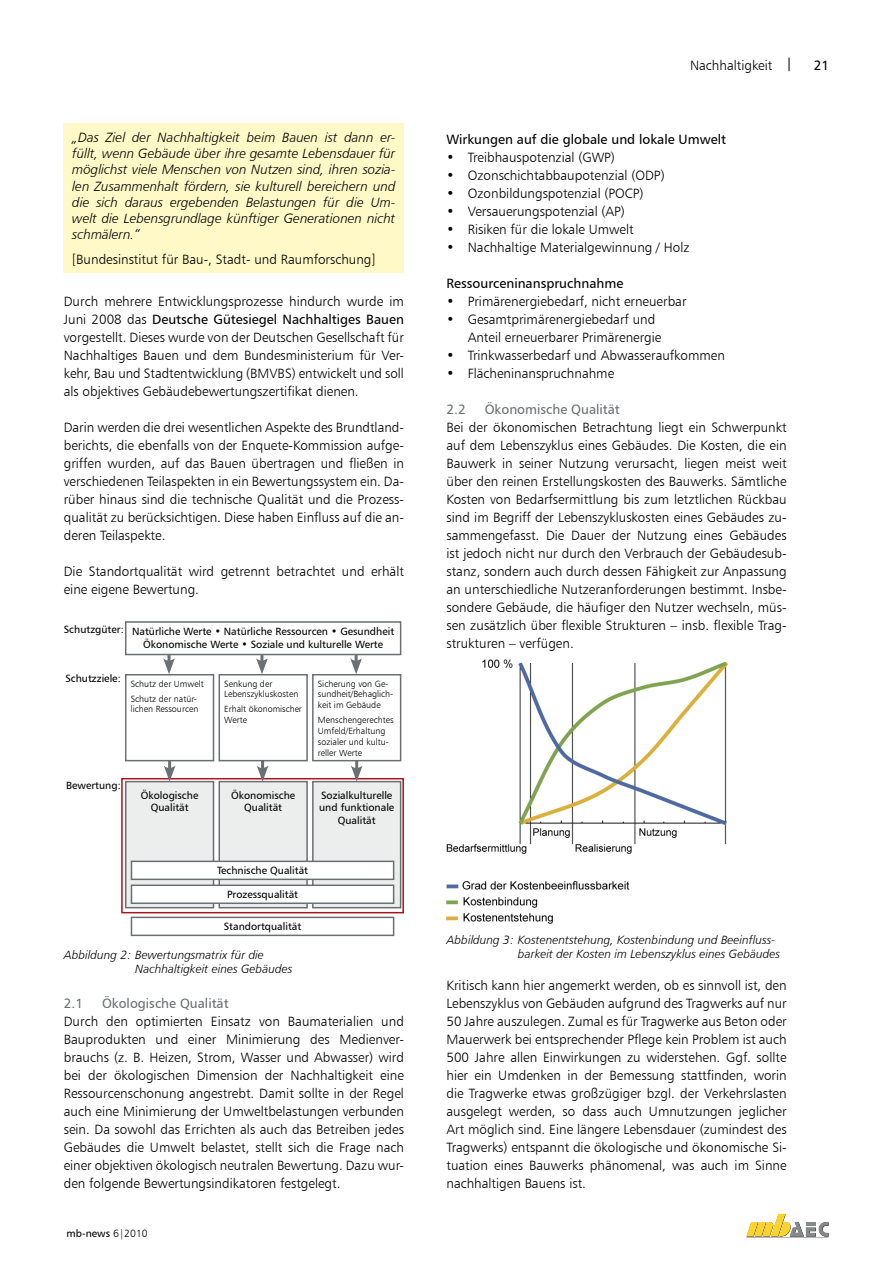
<style>
.page{position:relative;width:893px;height:1263px;background:#fff}
.page>*{position:absolute;margin:0;border:0;box-sizing:border-box;transform-origin:0 0}
.t1{font:13.5px/18px "Humanist 777 BT Light B";color:#000;text-align:justify}
.t2{font:13.5px/16.2px "Humanist 777 BT Light Italic B";color:#000;text-align:justify}
.t3{font:13.5px "Humanist 777 BT Roman B";color:#000}
.t4{font:13.5px "Humanist 777 BT Roman B";color:#6b6f72}
.t5{font:12px/14.4px "Humanist 777 BT Light Italic B";color:#000}
.t6{font:10.5px/12.6px "Humanist 777 BT Roman B";color:#000;text-align:center}
.t7{font:9px/10.8px "Humanist 777 BT Light B";color:#000}
.s1{font-family:"Humanist 777 BT Light B"}
.s2{font-family:"Humanist 777 BT Roman B"}
</style>
<div class="page">
<svg style="left:746px;top:1214px;width:82px;height:23px"></svg>
<div style="left:64px;top:123px;width:340px;height:149px;background:#fff9c7"></div>
<div style="left:121px;top:778px;width:283px;height:135px;border:2px solid #a8161f"></div>
<div style="left:125px;top:621px;width:276px;height:34px;border:2px solid #6b6f72"></div>
<div style="left:125px;top:674px;width:89px;height:87px;border:2px solid #6b6f72"></div>
<div style="left:219px;top:674px;width:89px;height:87px;border:2px solid #6b6f72"></div>
<div style="left:312px;top:674px;width:89px;height:87px;border:2px solid #6b6f72"></div>
<div style="left:131px;top:917px;width:263px;height:19px;border:2px solid #6b6f72"></div>
<div style="left:126px;top:782px;width:88px;height:126px;background:#eceded"></div>
<div style="left:125px;top:781px;width:89px;height:127px;border:2px solid #6b6f72"></div>
<div style="left:219px;top:782px;width:88px;height:126px;background:#eceded"></div>
<div style="left:219px;top:781px;width:89px;height:127px;border:2px solid #6b6f72"></div>
<div style="left:313px;top:782px;width:88px;height:126px;background:#eceded"></div>
<div style="left:312px;top:781px;width:89px;height:127px;border:2px solid #6b6f72"></div>
<div style="left:131px;top:861px;width:263px;height:18px;background:#fff"></div>
<div style="left:131px;top:861px;width:263px;height:19px;border:2px solid #6b6f72"></div>
<div style="left:131px;top:885px;width:263px;height:18px;background:#fff"></div>
<div style="left:131px;top:884px;width:263px;height:20px;border:2px solid #6b6f72"></div>
<svg style="left:164px;top:760px;width:11px;height:22px"></svg>
<svg style="left:257px;top:760px;width:11px;height:22px"></svg>
<svg style="left:351px;top:760px;width:12px;height:22px"></svg>
<svg style="left:163px;top:655px;width:12px;height:19px"></svg>
<svg style="left:256px;top:655px;width:12px;height:19px"></svg>
<svg style="left:350px;top:655px;width:12px;height:19px"></svg>
<img style="left:446px;top:659px;width:282px;height:265px">
<p class="t2" style="left:72px;top:129px;width:325px">„Das Ziel der Nachhaltigkeit beim Bauen ist dann er&shy;füllt, wenn Gebäude über ihre gesamte Lebensdauer für möglichst viele Menschen von Nutzen sind, ihren sozia&shy;len Zusammenhalt fördern, sie kulturell bereichern und die sich daraus ergebenden Belastungen für die Um&shy;welt die Lebensgrundlage künftiger Generationen nicht schmälern.“</p>
<p class="t1" style="left:72px;top:250px;width:305px">[Bundesinstitut für Bau-, Stadt- und Raumforschung]</p>
<p class="t1" style="left:64px;top:292px;width:342px">Durch mehrere Entwicklungsprozesse hindurch wurde im</p>
<p class="t3" style="left:64px;top:311px;width:342px"><span class="s1">Juni 2008 das</span> Deutsche Gütesiegel Nachhaltiges Bauen</p>
<p class="t1" style="left:64px;top:328px;width:342px">vorgestellt. Dieses wurde von der Deutschen Gesellschaft für Nachhaltiges Bauen und dem Bundesministerium für Ver&shy;kehr, Bau und Stadtentwicklung (BMVBS) entwickelt und soll als objektives Gebäudebewertungszertifikat dienen.</p>
<p class="t1" style="left:64px;top:418px;width:342px">Darin werden die drei wesentlichen Aspekte des Brundtland&shy;berichts, die ebenfalls von der Enquete-Kommission aufge&shy;griffen wurden, auf das Bauen übertragen und fließen in verschiedenen Teilaspekten in ein Bewertungssystem ein. Da&shy;rüber hinaus sind die technische Qualität und die Prozess&shy;qualität zu berücksichtigen. Diese haben Einfluss auf die an&shy;deren Teilaspekte.</p>
<p class="t1" style="left:64px;top:562px;width:342px">Die Standortqualität wird getrennt betrachtet und erhält eine eigene Bewertung.</p>
<p class="t6" style="left:132px;top:625px;width:264px">Natürliche Werte • Natürliche Ressourcen • Gesundheit<br>Ökonomische Werte • Soziale und kulturelle Werte</p>
<p class="t6" style="left:64px;top:623px;width:61px">Schutzgüter:</p>
<p class="t6" style="left:65px;top:672px;width:57px">Schutzziele:</p>
<p class="t7" style="left:131px;top:676px;width:75px;line-height:15px">Schutz der Umwelt<br>Schutz der natür-</p>
<p class="t7" style="left:131px;top:704px;width:69px">lichen Ressourcen</p>
<p class="t7" style="left:224px;top:678px;width:76px">Senkung der<br>Lebenszykluskosten</p>
<p class="t7" style="left:224px;top:704px;width:79px">Erhalt ökonomischer<br>Werte</p>
<p class="t7" style="left:318px;top:678px;width:77px">Sicherung von Ge&shy;sundheit/Behaglich&shy;keit im Gebäude</p>
<p class="t7" style="left:318px;top:714px;width:77px">Menschengerechtes<br>Umfeld/Erhaltung sozialer und kultu&shy;reller Werte</p>
<p class="t6" style="left:66px;top:779px;width:56px">Bewertung:</p>
<p class="t6" style="left:141px;top:789px;width:59px">Ökologische<br>Qualität</p>
<p class="t6" style="left:231px;top:789px;width:66px">Ökonomische<br>Qualität</p>
<p class="t6" style="left:319px;top:789px;width:77px">Sozialkulturelle und funktionale<br>Qualität</p>
<p class="t6" style="left:217px;top:864px;width:93px">Technische Qualität</p>
<p class="t6" style="left:227px;top:888px;width:73px">Prozessqualität</p>
<p class="t6" style="left:224px;top:920px;width:79px">Standortqualität</p>
<p class="t5" style="left:135px;top:947px;width:159px;text-indent:-71px">Abbildung 2: Bewertungsmatrix für die<br>Nachhaltigkeit eines Gebäudes</p>
<p class="t4" style="left:64px;top:995px;width:21px">2.1</p>
<p class="t4" style="left:102px;top:995px;width:128px">Ökologische Qualität</p>
<p class="t1" style="left:64px;top:1012px;width:342px">Durch den optimierten Einsatz von Baumaterialien und Bauprodukten und einer Minimierung des Medienver&shy;brauchs (z. B. Heizen, Strom, Wasser und Abwasser) wird bei der ökologischen Dimension der Nachhaltigkeit eine Ressourcenschonung angestrebt. Damit sollte in der Regel auch eine Minimierung der Umweltbelastungen verbunden sein. Da sowohl das Errichten als auch das Betreiben jedes Gebäudes die Umwelt belastet, stellt sich die Frage nach einer objektiven ökologisch neutralen Bewertung. Dazu wur&shy;den folgende Bewertungsindikatoren festgelegt.</p>
<p class="t6" style="left:67px;top:1227px;width:83px">mb-news <span class="s1">6|2010</span></p>
<p class="t1" style="left:690px;top:56px;width:104px">Nachhaltigkeit <span class="s2">|</span></p>
<p class="t3" style="left:814px;top:57px;width:17px">21</p>
<p class="t3" style="left:446px;top:131px;width:281px">Wirkungen auf die globale und lokale Umwelt</p>
<p class="t1" style="left:446px;top:148px;width:170px">• Treibhauspotenzial (GWP)</p>
<p class="t1" style="left:446px;top:166px;width:220px">• Ozonschichtabbaupotenzial (ODP)</p>
<p class="t1" style="left:446px;top:184px;width:199px">• Ozonbildungspotenzial (POCP)</p>
<p class="t1" style="left:446px;top:202px;width:180px">• Versauerungspotenzial (AP)</p>
<p class="t1" style="left:446px;top:220px;width:189px">• Risiken für die lokale Umwelt</p>
<p class="t1" style="left:446px;top:238px;width:245px">• Nachhaltige Materialgewinnung / Holz</p>
<p class="t3" style="left:446px;top:275px;width:178px">Ressourceninanspruchnahme</p>
<p class="t1" style="left:446px;top:292px;width:242px">• Primärenergiebedarf, nicht erneuerbar</p>
<p class="t1" style="left:468px;top:310px;width:195px;text-indent:-21px">• Gesamtprimärenergiebedarf und<br>Anteil erneuerbarer Primärenergie</p>
<p class="t1" style="left:446px;top:346px;width:280px">• Trinkwasserbedarf und Abwasseraufkommen</p>
<p class="t1" style="left:446px;top:364px;width:169px">• Flächeninanspruchnahme</p>
<p class="t4" style="left:446px;top:401px;width:21px">2.2</p>
<p class="t4" style="left:485px;top:401px;width:137px">Ökonomische Qualität</p>
<p class="t1" style="left:446px;top:418px;width:342px">Bei der ökonomischen Betrachtung liegt ein Schwerpunkt auf dem Lebenszyklus eines Gebäudes. Die Kosten, die ein Bauwerk in seiner Nutzung verursacht, liegen meist weit über den reinen Erstellungskosten des Bauwerks. Sämtliche Kosten von Bedarfsermittlung bis zum letztlichen Rückbau sind im Begriff der Lebenszykluskosten eines Gebäudes zu&shy;sammengefasst. Die Dauer der Nutzung eines Gebäudes ist jedoch nicht nur durch den Verbrauch der Gebäudesub&shy;stanz, sondern auch durch dessen Fähigkeit zur Anpassung an unterschiedliche Nutzeranforderungen bestimmt. Insbe&shy;sondere Gebäude, die häufiger den Nutzer wechseln, müs&shy;sen zusätzlich über flexible Strukturen – insb. flexible Trag&shy;strukturen – verfügen.</p>
<p class="t5" style="left:518px;top:932px;width:264px;text-indent:-71px">Abbildung 3: Kostenentstehung, Kostenbindung und Beeinfluss&shy;barkeit der Kosten im Lebenszyklus eines Gebäudes</p>
<p class="t1" style="left:446px;top:976px;width:342px">Kritisch kann hier angemerkt werden, ob es sinnvoll ist, den Lebenszyklus von Gebäuden aufgrund des Tragwerks auf nur 50 Jahre auszulegen. Zumal es für Tragwerke aus Beton oder Mauerwerk bei entsprechender Pflege kein Problem ist auch 500 Jahre allen Einwirkungen zu widerstehen. Ggf. sollte hier ein Umdenken in der Bemessung stattfinden, worin die Tragwerke etwas großzügiger bzgl. der Verkehrslasten ausgelegt werden, so dass auch Umnutzungen jeglicher Art möglich sind. Eine längere Lebensdauer (zumindest des Tragwerks) entspannt die ökologische und ökonomische Si&shy;tuation eines Bauwerks phänomenal, was auch im Sinne nachhaltigen Bauens ist.</p>
</div>
